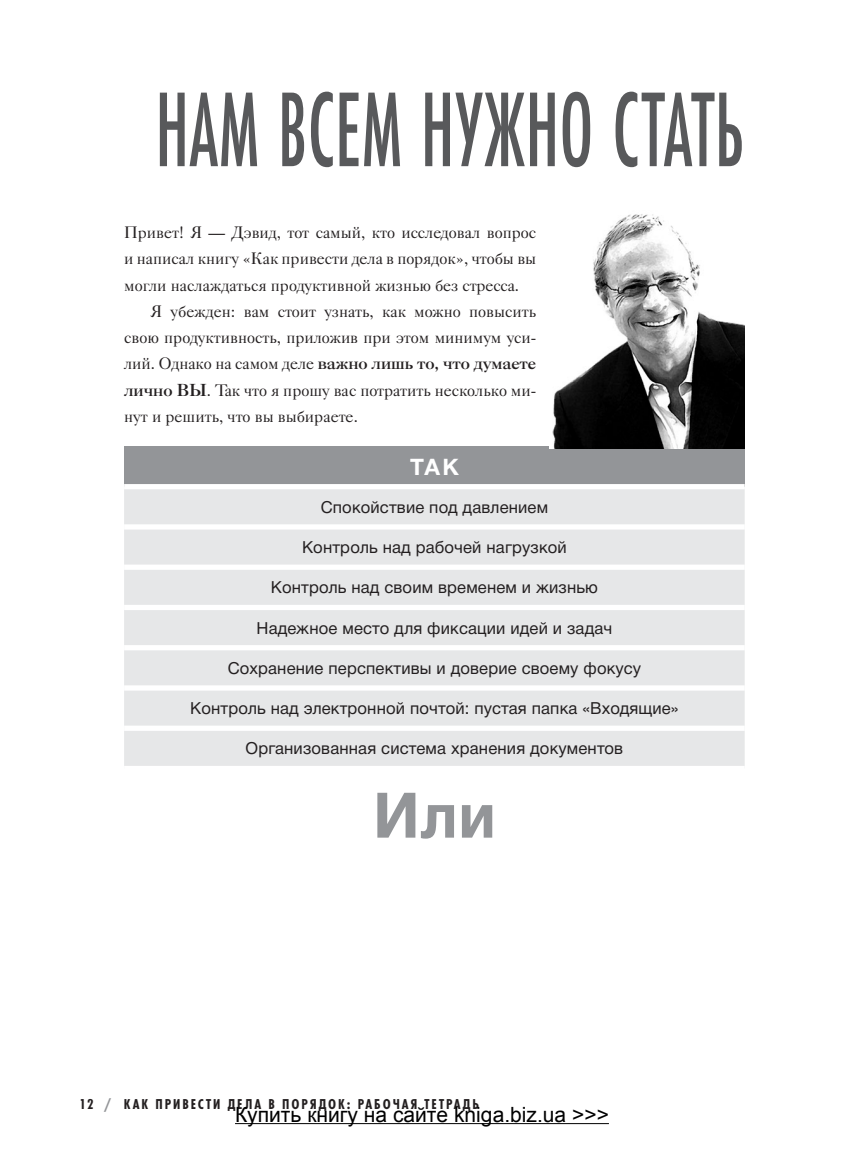
<style>
.page{position:relative;width:844px;height:1166px;background:#fff}
.page>*{position:absolute;margin:0;border:0;box-sizing:border-box;transform-origin:0 0}
.t1{font:500 110.25px "Futura PT Cond";letter-spacing:.01em;color:#58595b;scale:.72 1}
.t2{font:700 63px "Helvetica Neue Cyr";color:#939598}
.t3{font:700 22.75px "Helvetica Neue Cyr";color:#fff}
.t4{font:21px "Arial";color:#000}
.t5{font:16.62px/26.2px "Caslon C540 BT";color:#231f20;text-align:justify}
.t6{font:16.62px "Helvetica Neue Cyr";letter-spacing:.01em;color:#231f20}
.t7{font:700 14.88px "Futura PT Cond";letter-spacing:.13em;color:#231f20}
.s1{font-weight:700}
.s2{color:#939598}
</style>
<div class="page">
<div style="left:124px;top:446px;width:620px;height:41px;background:#939598"></div>
<div style="left:124px;top:489px;width:620px;height:277px;background:#e6e7e8"></div>
<div style="left:124px;top:564px;width:620px;height:6px;background:#fff"></div>
<div style="left:124px;top:605px;width:620px;height:5px;background:#fff"></div>
<div style="left:124px;top:645px;width:620px;height:5px;background:#fff"></div>
<div style="left:124px;top:685px;width:620px;height:5px;background:#fff"></div>
<div style="left:124px;top:725px;width:620px;height:6px;background:#fff"></div>
<div style="left:124px;top:524px;width:620px;height:5px;background:#fff"></div>
<div style="left:124px;top:484px;width:620px;height:5px;background:#fff"></div>
<img style="left:549px;top:214px;width:195px;height:234px">
<hr style="left:235px;top:1123px;width:373px;height:1px;background:#000">
<h1 class="t1" style="left:156px;top:65px;width:818px">НАМ ВСЕМ НУЖНО СТАТЬ</h1>
<p class="t5" style="left:124px;top:219px;width:413px">Привет! Я — Дэвид, тот самый, кто исследовал вопрос и написал книгу «Как привести дела в порядок», чтобы вы могли наслаждаться продуктивной жизнью без стресса.</p>
<p class="t5" style="left:124px;top:298px;width:413px;text-indent:26px">Я убежден: вам стоит узнать, как можно повысить свою продуктивность, приложив при этом минимум уси&shy;лий. Однако на самом деле <span class="s1">важно лишь то, что думаете лично ВЫ</span>. Так что я прошу вас потратить несколько ми&shy;нут и решить, что вы выбираете.</p>
<h3 class="t3" style="left:410px;top:454px;width:50px">ТАК</h3>
<p class="t6" style="left:320px;top:498px;width:229px">Спокойствие под давлением</p>
<p class="t6" style="left:302px;top:538px;width:266px">Контроль над рабочей нагрузкой</p>
<p class="t6" style="left:271px;top:578px;width:329px">Контроль над своим временем и жизнью</p>
<p class="t6" style="left:256px;top:618px;width:357px">Надежное место для фиксации идей и задач</p>
<p class="t6" style="left:228px;top:659px;width:415px">Сохранение перспективы и доверие своему фокусу</p>
<p class="t6" style="left:190px;top:699px;width:490px">Контроль над электронной почтой: пустая папка «Входящие»</p>
<p class="t6" style="left:245px;top:739px;width:379px">Организованная система хранения документов</p>
<h2 class="t2" style="left:373px;top:781px;width:124px">Или</h2>
<p class="t7" style="left:80px;top:1095px;width:401px">12 <span class="s2">/</span> КАК ПРИВЕСТИ ДЕЛА В ПОРЯДОК: РАБОЧАЯ ТЕТРАДЬ</p>
<p class="t4" style="left:235px;top:1100px;width:375px">Купить книгу на сайте kniga.biz.ua &gt;&gt;&gt;</p>
</div>
